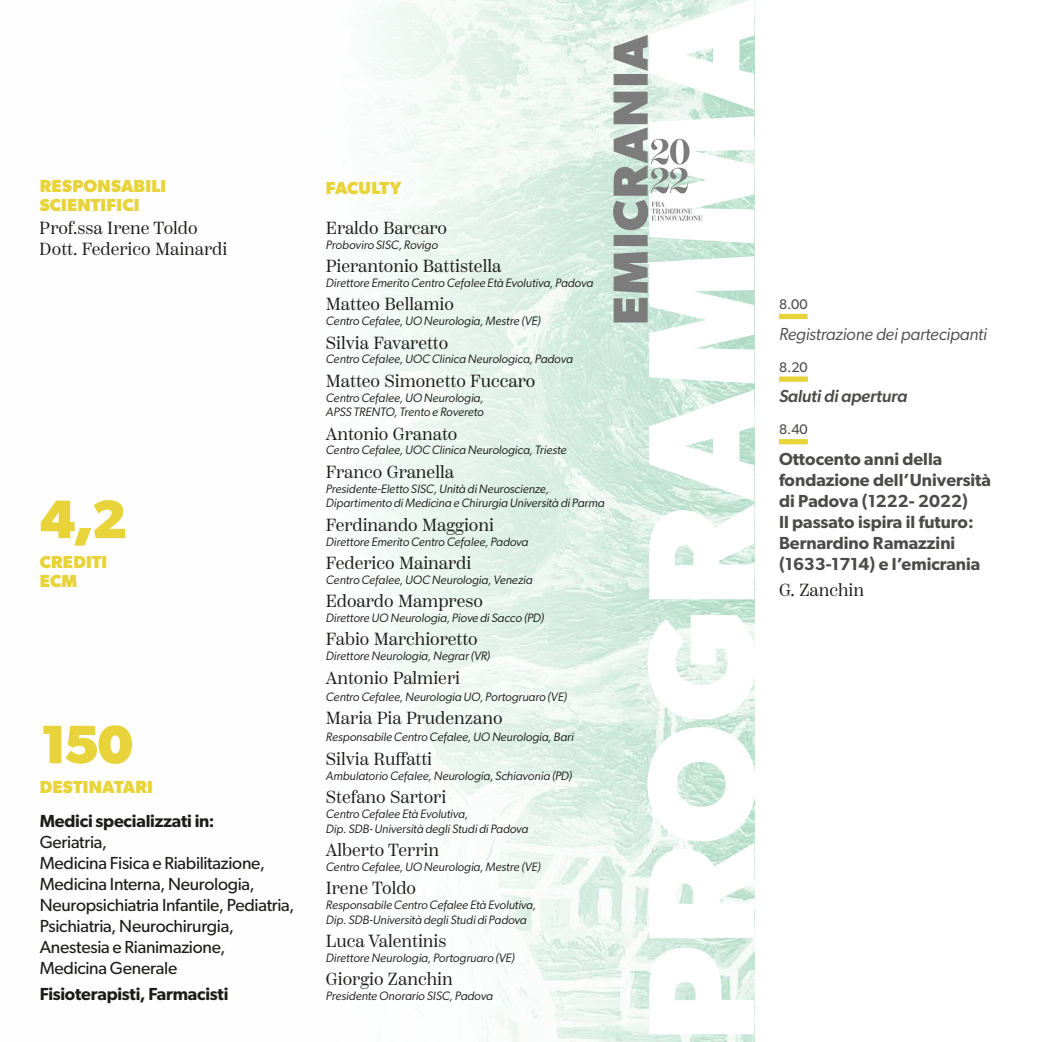
<style>
.page{position:relative;width:1042px;height:1042px;background:#fff}
.page>*{position:absolute;margin:0;border:0;box-sizing:border-box;transform-origin:0 0}
.t1{font:700 152.25px "Gibson";letter-spacing:.02em;color:#fff}
.t2{font:700 54.25px "Gibson";color:#e8d43a}
.t3{font:17.5px/21px "Scotch Deck";color:#1d1d1b}
.t4{font:17.5px/21px "Gibson";letter-spacing:-.015em;color:#1d1d1b}
.t5{font:600 17.5px/21px "Gibson";color:#4b4b4a}
.t6{font:600 17.5px "Gibson";letter-spacing:-.01em;color:#1d1d1b}
.t7{font:700 17.5px/19.2px "Gibson";letter-spacing:.015em;color:#e8d43a}
.t8{font:italic 17.5px "Gibson";letter-spacing:-.01em;color:#4b4b4a}
.t9{font:italic 500 17.5px "Gibson";letter-spacing:-.01em;color:#4b4b4a}
.t10{font:700 17.5px "Gibson";letter-spacing:-.005em;color:#e8d43a}
.t11{font:14px "Gibson";color:#4b4b4a}
.t12{font:italic 12.25px/14.7px "Gibson";letter-spacing:-.005em;color:#1d1d1b}
</style>
<div class="page">
<img style="left:371px;top:0;width:383px;height:1042px">
<div style="left:779px;top:314px;width:28px;height:5px;background:#e8d43a"></div>
<div style="left:779px;top:376px;width:29px;height:6px;background:#e8d43a"></div>
<div style="left:779px;top:439px;width:29px;height:5px;background:#e8d43a"></div>
<svg style="left:613px;top:35px;width:89px;height:287px"></svg>
<h3 class="t7" style="left:40px;top:176px;width:128px">RESPONSABILI<br>SCIENTIFICI</h3>
<h3 class="t3" style="left:40px;top:218px;width:189px">Prof.ssa Irene Toldo<br>Dott. Federico Mainardi</h3>
<h2 class="t2" style="left:40px;top:487px;width:89px">4,2</h2>
<h3 class="t7" style="left:40px;top:552px;width:69px">CREDITI<br>ECM</h3>
<h2 class="t2" style="left:40px;top:712px;width:95px">150</h2>
<h3 class="t7" style="left:40px;top:777px;width:115px">DESTINATARI</h3>
<h3 class="t6" style="left:40px;top:810px;width:176px">Medici specializzati in:</h3>
<h3 class="t4" style="left:40px;top:831px;width:256px">Geriatria,<br>Medicina Fisica e Riabilitazione,<br>Medicina Interna, Neurologia,<br>Neuropsichiatria Infantile, Pediatria,<br>Psichiatria, Neurochirurgia,<br>Anestesia e Rianimazione,<br>Medicina Generale</h3>
<h3 class="t6" style="left:40px;top:983px;width:190px">Fisioterapisti, Farmacisti</h3>
<h3 class="t10" style="left:326px;top:178px;width:77px">FACULTY</h3>
<h3 class="t3" style="left:326px;top:218px;width:123px">Eraldo Barcaro</h3>
<p class="t12" style="left:326px;top:237px;width:114px">Proboviro SISC, Rovigo</p>
<h3 class="t3" style="left:326px;top:256px;width:177px">Pierantonio Battistella</h3>
<p class="t12" style="left:326px;top:275px;width:269px">Direttore Emerito Centro Cefalee Età Evolutiva, Padova</p>
<h3 class="t3" style="left:326px;top:294px;width:129px">Matteo Bellamio</h3>
<p class="t12" style="left:326px;top:313px;width:216px">Centro Cefalee, UO Neurologia, Mestre (VE)</p>
<h3 class="t3" style="left:326px;top:332px;width:124px">Silvia Favaretto</h3>
<p class="t12" style="left:326px;top:352px;width:249px">Centro Cefalee, UOC Clinica Neurologica, Padova</p>
<h3 class="t3" style="left:326px;top:370px;width:211px">Matteo Simonetto Fuccaro</h3>
<p class="t12" style="left:326px;top:390px;width:159px">Centro Cefalee, UO Neurologia,<br>APSS TRENTO, Trento e Rovereto</p>
<h3 class="t3" style="left:326px;top:423px;width:133px">Antonio Granato</h3>
<p class="t12" style="left:326px;top:443px;width:242px">Centro Cefalee, UOC Clinica Neurologica, Trieste</p>
<h3 class="t3" style="left:326px;top:462px;width:130px">Franco Granella</h3>
<p class="t12" style="left:326px;top:481px;width:280px">Presidente-Eletto SISC, Unità di Neuroscienze,<br>Dipartimento di Medicina e Chirurgia Università di Parma</p>
<h3 class="t3" style="left:326px;top:514px;width:170px">Ferdinando Maggioni</h3>
<p class="t12" style="left:326px;top:534px;width:204px">Direttore Emerito Centro Cefalee, Padova</p>
<h3 class="t3" style="left:326px;top:553px;width:147px">Federico Mainardi</h3>
<p class="t12" style="left:326px;top:572px;width:208px">Centro Cefalee, UOC Neurologia, Venezia</p>
<h3 class="t3" style="left:326px;top:591px;width:159px">Edoardo Mampreso</h3>
<p class="t12" style="left:326px;top:610px;width:219px">Direttore UO Neurologia, Piove di Sacco (PD)</p>
<h3 class="t3" style="left:326px;top:629px;width:153px">Fabio Marchioretto</h3>
<p class="t12" style="left:326px;top:648px;width:166px">Direttore Neurologia, Negrar (VR)</p>
<h3 class="t3" style="left:326px;top:667px;width:136px">Antonio Palmieri</h3>
<p class="t12" style="left:326px;top:689px;width:242px">Centro Cefalee, Neurologia UO, Portogruaro (VE)</p>
<h3 class="t3" style="left:326px;top:708px;width:178px">Maria Pia Prudenzano</h3>
<p class="t12" style="left:326px;top:730px;width:249px">Responsabile Centro Cefalee, UO Neurologia, Bari</p>
<h3 class="t3" style="left:326px;top:748px;width:108px">Silvia Ruffatti</h3>
<p class="t12" style="left:326px;top:768px;width:247px">Ambulatorio Cefalee, Neurologia, Schiavonia (PD)</p>
<h3 class="t3" style="left:326px;top:787px;width:122px">Stefano Sartori</h3>
<p class="t12" style="left:326px;top:806px;width:204px">Centro Cefalee Età Evolutiva,<br>Dip. SDB- Università degli Studi di Padova</p>
<h3 class="t3" style="left:326px;top:839px;width:115px">Alberto Terrin</h3>
<p class="t12" style="left:326px;top:859px;width:216px">Centro Cefalee, UO Neurologia, Mestre (VE)</p>
<h3 class="t3" style="left:326px;top:878px;width:92px">Irene Toldo</h3>
<p class="t12" style="left:326px;top:897px;width:212px">Responsabile Centro Cefalee Età Evolutiva,<br>Dip. SDB-Università degli Studi di Padova</p>
<h3 class="t3" style="left:326px;top:931px;width:122px">Luca Valentinis</h3>
<p class="t12" style="left:326px;top:950px;width:190px">Direttore Neurologia, Portogruaro (VE)</p>
<h3 class="t3" style="left:326px;top:969px;width:128px">Giorgio Zanchin</h3>
<p class="t12" style="left:326px;top:988px;width:168px">Presidente Onorario SISC, Padova</p>
<h1 class="t1" style="left:611px;top:1042px;width:1046px;rotate:-90deg">PROGRAMMA</h1>
<p class="t11" style="left:779px;top:296px;width:30px">8.00</p>
<h3 class="t8" style="left:779px;top:323px;width:209px">Registrazione dei partecipanti</h3>
<p class="t11" style="left:779px;top:358px;width:30px">8.20</p>
<h3 class="t9" style="left:779px;top:386px;width:130px">Saluti di apertura</h3>
<p class="t11" style="left:779px;top:421px;width:30px">8.40</p>
<h3 class="t5" style="left:779px;top:448px;width:213px">Ottocento anni della fondazione dell’Università di Padova (1222- 2022)<br>Il passato ispira il futuro:<br>Bernardino Ramazzini (1633-1714) e l’emicrania</h3>
<h3 class="t3" style="left:779px;top:580px;width:87px">G. Zanchin</h3>
</div>
